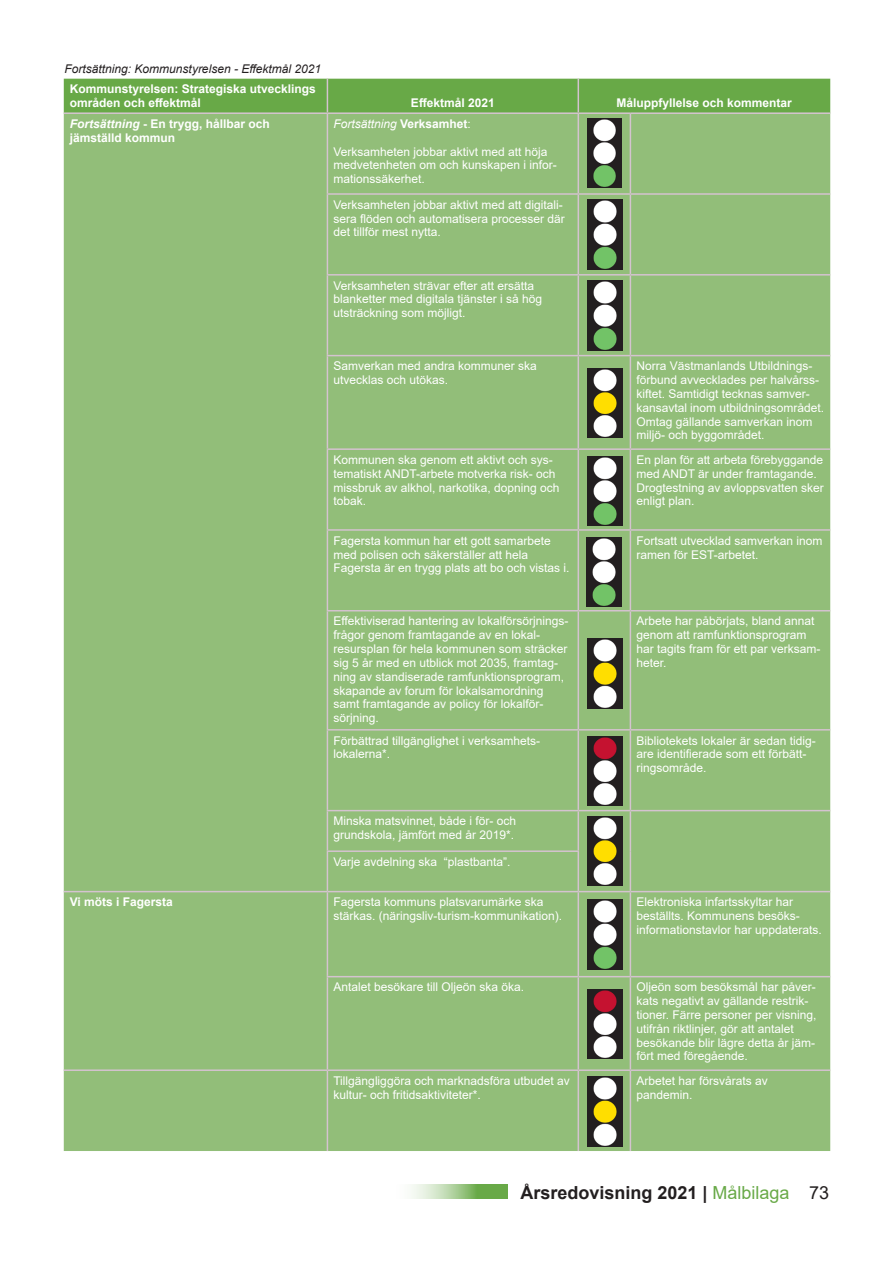
<style>
.page{position:relative;width:893px;height:1263px;background:#fff}
.page>*{position:absolute;margin:0;border:0;box-sizing:border-box;transform-origin:0 0}
.t1{font:700 18px "Arial";color:#231f20}
.t2{font:12px/13.8px "Arial";color:#fff}
.t3{font:700 12px/13.8px "Arial";color:#fff}
.t4{font:italic 12px "Arial";color:#231f20}
.t5{font:italic 12px "Arial";color:#fff}
.s1{font-style:italic}
.s2{font-weight:700;font-style:normal}
.s3{font-style:normal}
.s4{font-weight:400;color:#68a947}
.s5{font-weight:400}
</style>
<div class="page">
<svg style="left:411px;top:1184px;width:97px;height:15px"></svg>
<div style="left:64px;top:79px;width:766px;height:33px;background:#68a947"></div>
<div style="left:64px;top:114px;width:766px;height:1037px;background:#92be79"></div>
<hr style="left:327px;top:79px;width:1px;height:33px;background:#d4c3cf">
<hr style="left:578px;top:79px;width:1px;height:33px;background:#d4c3cf">
<hr style="left:64px;top:112px;width:263px;height:2px;background:#d4c3cf">
<hr style="left:327px;top:112px;width:251px;height:2px;background:#d4c3cf">
<hr style="left:327px;top:114px;width:1px;height:79px;background:#d4c3cf">
<hr style="left:578px;top:112px;width:52px;height:2px;background:#d4c3cf">
<hr style="left:578px;top:114px;width:1px;height:79px;background:#d4c3cf">
<hr style="left:630px;top:112px;width:200px;height:2px;background:#d4c3cf">
<hr style="left:630px;top:114px;width:1px;height:79px;background:#d4c3cf">
<hr style="left:327px;top:193px;width:251px;height:2px;background:#d4c3cf">
<hr style="left:327px;top:195px;width:1px;height:79px;background:#d4c3cf">
<hr style="left:578px;top:193px;width:52px;height:2px;background:#d4c3cf">
<hr style="left:578px;top:195px;width:1px;height:79px;background:#d4c3cf">
<hr style="left:630px;top:193px;width:200px;height:2px;background:#d4c3cf">
<hr style="left:630px;top:195px;width:1px;height:79px;background:#d4c3cf">
<hr style="left:327px;top:276px;width:1px;height:79px;background:#d4c3cf">
<hr style="left:578px;top:276px;width:1px;height:79px;background:#d4c3cf">
<hr style="left:630px;top:276px;width:1px;height:79px;background:#d4c3cf">
<hr style="left:327px;top:356px;width:1px;height:92px;background:#d4c3cf">
<hr style="left:578px;top:356px;width:1px;height:92px;background:#d4c3cf">
<hr style="left:630px;top:356px;width:1px;height:92px;background:#d4c3cf">
<hr style="left:327px;top:450px;width:1px;height:79px;background:#d4c3cf">
<hr style="left:578px;top:450px;width:1px;height:79px;background:#d4c3cf">
<hr style="left:630px;top:450px;width:1px;height:79px;background:#d4c3cf">
<hr style="left:327px;top:531px;width:1px;height:79px;background:#d4c3cf">
<hr style="left:578px;top:531px;width:1px;height:79px;background:#d4c3cf">
<hr style="left:630px;top:531px;width:1px;height:79px;background:#d4c3cf">
<hr style="left:327px;top:611px;width:1px;height:118px;background:#d4c3cf">
<hr style="left:578px;top:611px;width:1px;height:118px;background:#d4c3cf">
<hr style="left:630px;top:611px;width:1px;height:118px;background:#d4c3cf">
<hr style="left:327px;top:730px;width:1px;height:80px;background:#d4c3cf">
<hr style="left:578px;top:730px;width:1px;height:80px;background:#d4c3cf">
<hr style="left:630px;top:730px;width:1px;height:80px;background:#d4c3cf">
<hr style="left:327px;top:811px;width:1px;height:39px;background:#d4c3cf">
<hr style="left:578px;top:811px;width:1px;height:39px;background:#d4c3cf">
<hr style="left:630px;top:811px;width:1px;height:40px;background:#d4c3cf">
<hr style="left:327px;top:852px;width:1px;height:39px;background:#d4c3cf">
<hr style="left:578px;top:852px;width:1px;height:39px;background:#d4c3cf">
<hr style="left:630px;top:851px;width:1px;height:40px;background:#d4c3cf">
<hr style="left:327px;top:892px;width:1px;height:84px;background:#d4c3cf">
<hr style="left:578px;top:892px;width:1px;height:84px;background:#d4c3cf">
<hr style="left:630px;top:892px;width:1px;height:84px;background:#d4c3cf">
<hr style="left:327px;top:977px;width:1px;height:92px;background:#d4c3cf">
<hr style="left:578px;top:977px;width:1px;height:92px;background:#d4c3cf">
<hr style="left:630px;top:977px;width:1px;height:92px;background:#d4c3cf">
<hr style="left:327px;top:1071px;width:1px;height:80px;background:#d4c3cf">
<hr style="left:578px;top:1071px;width:1px;height:80px;background:#d4c3cf">
<hr style="left:630px;top:1071px;width:1px;height:80px;background:#d4c3cf">
<hr style="left:64px;top:891px;width:263px;height:1px;background:#d4c3cf">
<hr style="left:64px;top:1069px;width:263px;height:2px;background:#d4c3cf">
<hr style="left:327px;top:274px;width:251px;height:2px;background:#d4c3cf">
<hr style="left:578px;top:274px;width:52px;height:2px;background:#d4c3cf">
<hr style="left:630px;top:274px;width:200px;height:2px;background:#d4c3cf">
<hr style="left:327px;top:355px;width:251px;height:1px;background:#d4c3cf">
<hr style="left:578px;top:355px;width:52px;height:1px;background:#d4c3cf">
<hr style="left:630px;top:355px;width:200px;height:1px;background:#d4c3cf">
<hr style="left:327px;top:448px;width:251px;height:2px;background:#d4c3cf">
<hr style="left:578px;top:448px;width:52px;height:2px;background:#d4c3cf">
<hr style="left:630px;top:448px;width:200px;height:2px;background:#d4c3cf">
<hr style="left:327px;top:529px;width:251px;height:2px;background:#d4c3cf">
<hr style="left:578px;top:529px;width:52px;height:2px;background:#d4c3cf">
<hr style="left:630px;top:529px;width:200px;height:2px;background:#d4c3cf">
<hr style="left:327px;top:610px;width:251px;height:1px;background:#d4c3cf">
<hr style="left:578px;top:610px;width:52px;height:1px;background:#d4c3cf">
<hr style="left:630px;top:610px;width:200px;height:1px;background:#d4c3cf">
<hr style="left:327px;top:729px;width:251px;height:1px;background:#d4c3cf">
<hr style="left:578px;top:729px;width:52px;height:1px;background:#d4c3cf">
<hr style="left:630px;top:729px;width:200px;height:1px;background:#d4c3cf">
<hr style="left:327px;top:810px;width:251px;height:1px;background:#d4c3cf">
<hr style="left:578px;top:810px;width:52px;height:1px;background:#d4c3cf">
<hr style="left:630px;top:810px;width:200px;height:1px;background:#d4c3cf">
<hr style="left:327px;top:850px;width:252px;height:2px;background:#d4c3cf">
<hr style="left:327px;top:891px;width:251px;height:1px;background:#d4c3cf">
<hr style="left:578px;top:891px;width:52px;height:1px;background:#d4c3cf">
<hr style="left:630px;top:891px;width:200px;height:1px;background:#d4c3cf">
<hr style="left:327px;top:976px;width:251px;height:1px;background:#d4c3cf">
<hr style="left:578px;top:976px;width:52px;height:1px;background:#d4c3cf">
<hr style="left:630px;top:976px;width:200px;height:1px;background:#d4c3cf">
<hr style="left:327px;top:1069px;width:251px;height:2px;background:#d4c3cf">
<hr style="left:578px;top:1069px;width:52px;height:2px;background:#d4c3cf">
<hr style="left:630px;top:1069px;width:200px;height:2px;background:#d4c3cf">
<img style="left:587px;top:118px;width:35px;height:70px">
<img style="left:587px;top:200px;width:35px;height:69px">
<img style="left:587px;top:456px;width:35px;height:69px">
<img style="left:588px;top:989px;width:34px;height:70px">
<img style="left:587px;top:900px;width:35px;height:69px">
<img style="left:587px;top:1077px;width:35px;height:69px">
<img style="left:587px;top:816px;width:35px;height:70px">
<img style="left:588px;top:639px;width:34px;height:69px">
<img style="left:587px;top:736px;width:35px;height:70px">
<img style="left:587px;top:281px;width:35px;height:69px">
<img style="left:588px;top:368px;width:34px;height:70px">
<img style="left:587px;top:537px;width:35px;height:70px">
<p class="t4" style="left:65px;top:61px;width:258px">Fortsättning: Kommunstyrelsen - Effektmål 2021</p>
<p class="t3" style="left:70px;top:82px;width:248px">Kommunstyrelsen: Strategiska utvecklings områden och effektmål</p>
<p class="t3" style="left:411px;top:96px;width:85px">Effektmål 2021</p>
<p class="t3" style="left:617px;top:96px;width:177px">Måluppfyllelse och kommentar</p>
<p class="t3" style="left:70px;top:117px;width:202px"><span class="s1">Fortsättning</span> - En trygg, hållbar och jämställd kommun</p>
<p class="t5" style="left:333px;top:116px;width:139px">Fortsättning <span class="s2">Verksamhet</span><span class="s3">:</span></p>
<p class="t2" style="left:333px;top:144px;width:225px">Verksamheten jobbar aktivt med att höja medvetenheten om och kunskapen i infor&shy;mationssäkerhet.</p>
<p class="t2" style="left:333px;top:198px;width:233px">Verksamheten jobbar aktivt med att digitali&shy;sera flöden och automatisera processer där det tillför mest nytta.</p>
<p class="t2" style="left:333px;top:278px;width:210px">Verksamheten strävar efter att ersätta blanketter med digitala tjänster i så hög utsträckning som möjligt.</p>
<p class="t2" style="left:333px;top:359px;width:205px">Samverkan med andra kommuner ska utvecklas och utökas.</p>
<p class="t2" style="left:636px;top:359px;width:189px">Norra Västmanlands Utbildnings&shy;förbund avvecklades per halvårss&shy;kiftet. Samtidigt tecknas samver&shy;kansavtal inom utbildningsområdet.<br>Omtag gällande samverkan inom miljö- och byggområdet.</p>
<p class="t2" style="left:333px;top:453px;width:228px">Kommunen ska genom ett aktivt och sys&shy;tematiskt ANDT-arbete motverka risk- och missbruk av alkhol, narkotika, dopning och tobak.</p>
<p class="t2" style="left:636px;top:453px;width:189px">En plan för att arbeta förebyggande med ANDT är under framtagande.<br>Drogtestning av avloppsvatten sker enligt plan.</p>
<p class="t2" style="left:333px;top:533px;width:238px">Fagersta kommun har ett gott samarbete med polisen och säkerställer att hela<br>Fagersta är en trygg plats att bo och vistas i.</p>
<p class="t2" style="left:636px;top:533px;width:188px">Fortsatt utvecklad samverkan inom ramen för EST-arbetet.</p>
<p class="t2" style="left:333px;top:614px;width:237px">Effektiviserad hantering av lokalförsörjnings&shy;frågor genom framtagande av en lokal&shy;resursplan för hela kommunen som sträcker sig 5 år med en utblick mot 2035, framtag&shy;ning av standiserade ramfunktionsprogram, skapande av forum för lokalsamordning samt framtagande av policy för lokalför&shy;sörjning.</p>
<p class="t2" style="left:636px;top:614px;width:186px">Arbete har påbörjats, bland annat genom att ramfunktionsprogram har tagits fram för ett par verksam&shy;heter.</p>
<p class="t2" style="left:333px;top:733px;width:208px">Förbättrad tillgänglighet i verksamhets&shy;lokalerna*.</p>
<p class="t2" style="left:636px;top:733px;width:181px">Bibliotekets lokaler är sedan tidig&shy;are identifierade som ett förbätt&shy;ringsområde.</p>
<p class="t2" style="left:333px;top:814px;width:184px">Minska matsvinnet, både i för- och grundskola, jämfört med år 2019*.</p>
<p class="t2" style="left:333px;top:855px;width:179px">Varje avdelning ska “plastbanta”.</p>
<p class="t3" style="left:70px;top:895px;width:105px">Vi möts i Fagersta</p>
<p class="t2" style="left:333px;top:895px;width:230px">Fagersta kommuns platsvarumärke ska stärkas. (näringsliv-turism-kommunikation).</p>
<p class="t2" style="left:636px;top:895px;width:187px">Elektroniska infartsskyltar har beställts. Kommunens besöks&shy;informationstavlor har uppdaterats.</p>
<p class="t2" style="left:333px;top:980px;width:192px">Antalet besökare till Oljeön ska öka.</p>
<p class="t2" style="left:636px;top:980px;width:182px">Oljeön som besöksmål har påver&shy;kats negativt av gällande restrik&shy;tioner. Färre personer per visning, utifrån riktlinjer, gör att antalet besökande blir lägre detta år jäm&shy;fört med föregående.</p>
<p class="t2" style="left:333px;top:1074px;width:238px">Tillgängliggöra och marknadsföra utbudet av kultur- och fritidsaktiviteter*.</p>
<p class="t2" style="left:636px;top:1074px;width:133px">Arbetet har försvårats av pandemin.</p>
<h1 class="t1" style="left:520px;top:1180px;width:310px">Årsredovisning 2021 | <span class="s4">Målbilaga</span> <span class="s5">73</span></h1>
</div>
